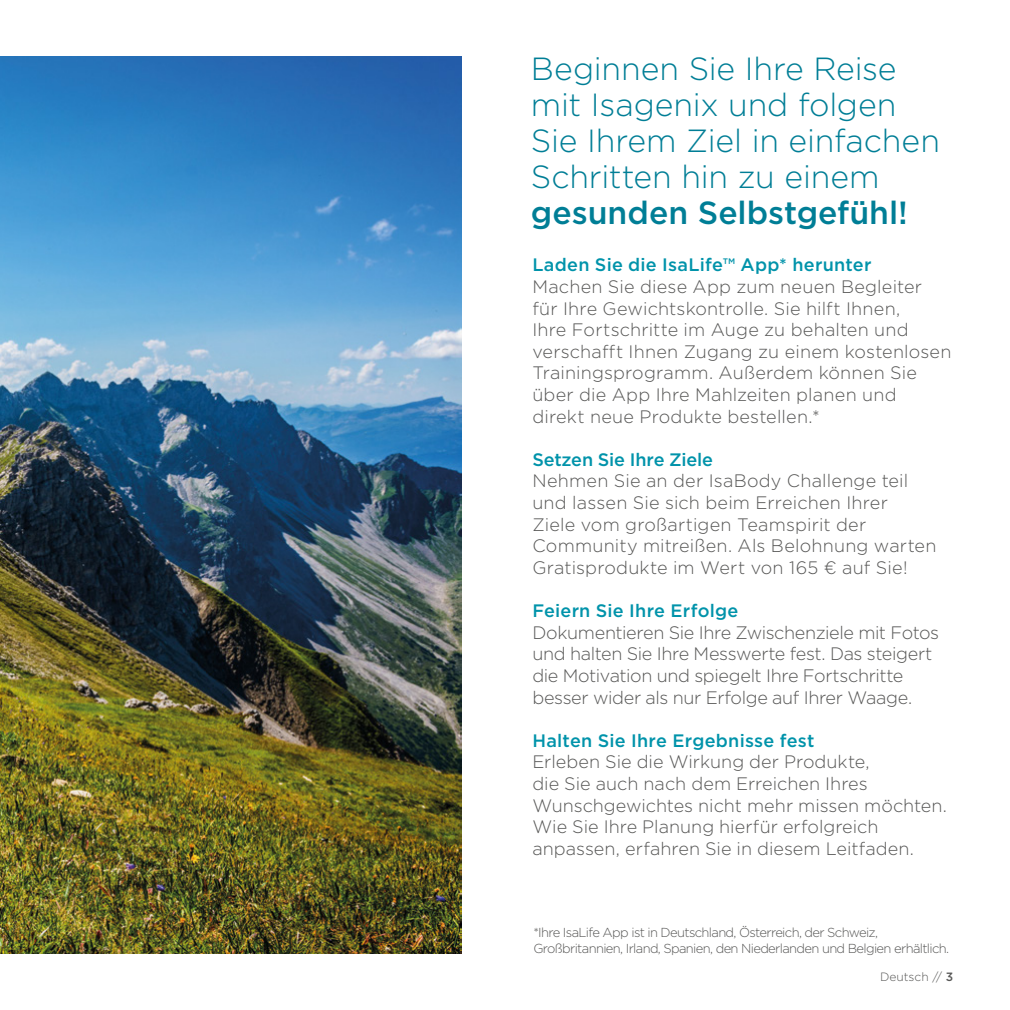
<style>
.page{position:relative;width:1010px;height:1010px;background:#fff}
.page>*{position:absolute;margin:0;border:0;box-sizing:border-box;transform-origin:0 0}
.t1{font:300 32px/36px "Gotham";letter-spacing:-.005em;color:#007e96}
.t2{font:500 32px "Gotham";color:#007e96}
.t3{font:300 18px/21.6px "Gotham";letter-spacing:.005em;color:#575756}
.t4{font:300 18px/21.6px "Gotham";letter-spacing:-.02em;color:#575756}
.t5{font:500 18px "Gotham";letter-spacing:.01em;color:#0093aa}
.t6{font:500 18px "Gotham";letter-spacing:-.01em;color:#0093aa}
.t7{font:300 13px/16px "Gotham";letter-spacing:-.05em;color:#575756}
.t8{font:300 12px "Gotham";color:#575756}
.s1{font-weight:500}
</style>
<div class="page">
<img style="left:0;top:57px;width:461px;height:895px">
<h1 class="t1" style="left:531px;top:49px;width:410px">Beginnen Sie Ihre Reise mit Isagenix und folgen<br>Sie Ihrem Ziel in einfachen<br>Schritten hin zu einem</h1>
<h1 class="t2" style="left:531px;top:191px;width:378px">gesunden Selbstgefühl!</h1>
<p class="t5" style="left:532px;top:253px;width:340px">Laden Sie die IsaLife™ App* herunter</p>
<p class="t3" style="left:532px;top:275px;width:420px">Machen Sie diese App zum neuen Begleiter für Ihre Gewichtskontrolle. Sie hilft Ihnen,<br>Ihre Fortschritte im Auge zu behalten und verschafft Ihnen Zugang zu einem kostenlosen Trainingsprogramm. Außerdem können Sie über die App Ihre Mahlzeiten planen und direkt neue Produkte bestellen.*</p>
<p class="t6" style="left:532px;top:447px;width:182px">Setzen Sie Ihre Ziele</p>
<p class="t3" style="left:532px;top:469px;width:405px">Nehmen Sie an der IsaBody Challenge teil und lassen Sie sich beim Erreichen Ihrer<br>Ziele vom großartigen Teamspirit der Community mitreißen. Als Belohnung warten Gratisprodukte im Wert von 165 € auf Sie!</p>
<p class="t5" style="left:532px;top:598px;width:207px">Feiern Sie Ihre Erfolge</p>
<p class="t4" style="left:532px;top:621px;width:408px">Dokumentieren Sie Ihre Zwischenziele mit Fotos und halten Sie Ihre Messwerte fest. Das steigert die Motivation und spiegelt Ihre Fortschritte besser wider als nur Erfolge auf Ihrer Waage.</p>
<p class="t5" style="left:532px;top:728px;width:283px">Halten Sie Ihre Ergebnisse fest</p>
<p class="t3" style="left:532px;top:750px;width:416px">Erleben Sie die Wirkung der Produkte,<br>die Sie auch nach dem Erreichen Ihres Wunschgewichtes nicht mehr missen möchten.<br>Wie Sie Ihre Planung hierfür erfolgreich anpassen, erfahren Sie in diesem Leitfaden.</p>
<p class="t7" style="left:533px;top:923px;width:417px">*Ihre IsaLife App ist in Deutschland, Österreich, der Schweiz,<br>Großbritannien, Irland, Spanien, den Niederlanden und Belgien erhältlich.</p>
<p class="t8" style="left:879px;top:969px;width:75px">Deutsch // <span class="s1">3</span></p>
</div>
